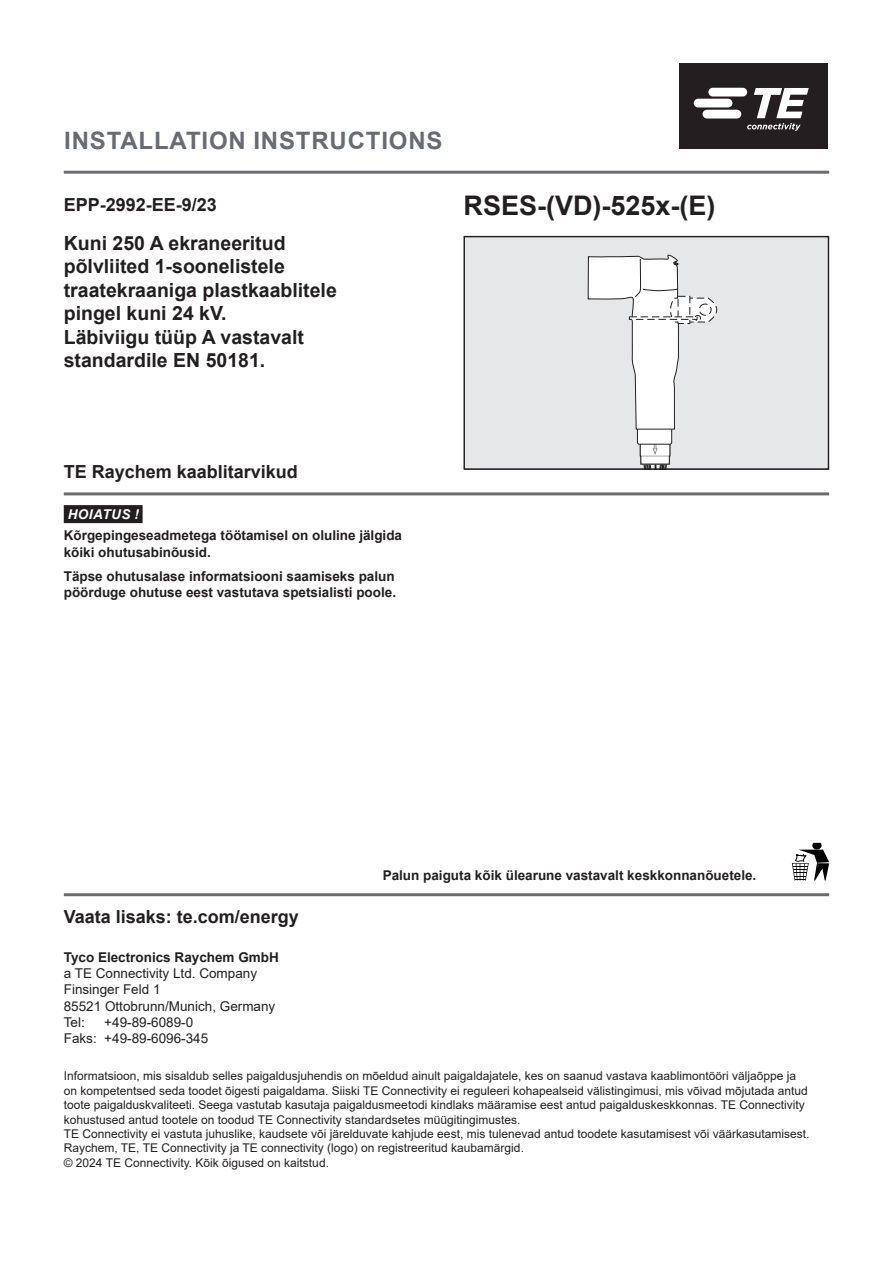
<style>
.page{position:relative;width:893px;height:1263px;background:#fff}
.page>*{position:absolute;margin:0;border:0;box-sizing:border-box;transform-origin:0 0}
.Product_Title_large{font:700 27px "Arial";color:#231f20}
.t1{font:700 24px "Arial";letter-spacing:.035em;color:#696b73}
.Product_Description{font:700 19.5px "Arial";color:#231f20}
.Portfolio_Heading{font:700 18px "Arial";color:#231f20}
.Ref____ESD_EPP_etc{font:700 18px "Arial";color:#231f20}
.Paragraph_bold{font:700 13.5px/16.2px "Arial";color:#231f20}
.t2{font:13.5px/16.2px "Arial";color:#231f20}
.EN_Note_TERM{font:italic 700 13.5px "Arial";letter-spacing:.035em;color:#fff}
.t3{font:12px/14.4px "Arial";color:#231f20}
</style>
<div class="page">
<svg style="left:792px;top:843px;width:37px;height:37px"></svg>
<div style="left:679px;top:64px;width:149px;height:85px;background:#231f20"></div>
<svg style="left:694px;top:88px;width:115px;height:43px"></svg>
<hr style="left:64px;top:492px;width:765px;height:3px;background:#6c6d70">
<hr style="left:64px;top:171px;width:765px;height:3px;background:#6c6d70">
<hr style="left:64px;top:893px;width:765px;height:3px;background:#6c6d70">
<svg style="left:465px;top:238px;width:362px;height:230px;background:#e7e7e9"></svg>
<div style="left:463px;top:236px;width:366px;height:234px;border:1px solid #231f20"></div>
<div style="left:64px;top:505px;width:79px;height:18px;background:#231f20"></div>
<h2 class="t1" style="left:64px;top:123px;width:380px">INSTALLATION INSTRUCTIONS</h2>
<p class="Ref____ESD_EPP_etc" style="left:64px;top:192px;width:155px">EPP-2992-EE-9/23</p>
<p class="Product_Title_large" style="left:463px;top:186px;width:254px">RSES-(VD)-525x-(E)</p>
<p class="Product_Description" style="left:64px;top:229px;width:223px">Kuni 250 A ekraneeritud</p>
<p class="Product_Description" style="left:64px;top:253px;width:223px">põlvliited 1-soonelistele</p>
<p class="Product_Description" style="left:64px;top:276px;width:275px">traatekraaniga plastkaablitele</p>
<p class="Product_Description" style="left:64px;top:300px;width:164px">pingel kuni 24 kV.</p>
<p class="Product_Description" style="left:64px;top:323px;width:242px">Läbiviigu tüüp A vastavalt</p>
<p class="Product_Description" style="left:64px;top:346px;width:203px">standardile EN 50181.</p>
<p class="Portfolio_Heading" style="left:64px;top:459px;width:236px">TE Raychem kaablitarvikud</p>
<p class="EN_Note_TERM" style="left:68px;top:505px;width:73px">HOIATUS !</p>
<p class="Paragraph_bold" style="left:64px;top:528px;width:340px">Kõrgepingeseadmetega töötamisel on oluline jälgida kõiki ohutusabinõusid.</p>
<p class="Paragraph_bold" style="left:64px;top:568px;width:334px">Täpse ohutusalase informatsiooni saamiseks palun pöörduge ohutuse eest vastutava spetsialisti poole.</p>
<h3 class="Portfolio_Heading" style="left:64px;top:904px;width:237px">Vaata lisaks: te.com/energy</h3>
<p class="Paragraph_bold" style="left:64px;top:949px;width:217px">Tyco Electronics Raychem GmbH</p>
<p class="t2" style="left:64px;top:965px;width:213px">a TE Connectivity Ltd. Company<br>Finsinger Feld 1<br>85521 Ottobrunn/Munich, Germany<br>Tel:</p>
<p class="t2" style="left:64px;top:1014px;width:146px;text-indent:40px">+49-89-6089-0<br>Faks: +49-89-6096-345</p>
<p class="Paragraph_bold" style="left:383px;top:868px;width:375px">Palun paiguta kõik ülearune vastavalt keskkonnanõuetele.</p>
<p class="t3" style="left:64px;top:1069px;width:747px">Informatsioon, mis sisaldub selles paigaldusjuhendis on mõeldud ainult paigaldajatele, kes on saanud vastava kaablimontööri väljaõppe ja on kompetentsed seda toodet õigesti paigaldama. Siiski TE Connectivity ei reguleeri kohapealseid välistingimusi, mis võivad mõjutada antud toote paigalduskvaliteeti. Seega vastutab kasutaja paigaldusmeetodi kindlaks määramise eest antud paigalduskeskkonnas. TE Connectivity kohustused antud tootele on toodud TE Connectivity standardsetes müügitingimustes.<br>TE Connectivity ei vastuta juhuslike, kaudsete või järelduvate kahjude eest, mis tulenevad antud toodete kasutamisest või väärkasutamisest.<br>Raychem, TE, TE Connectivity ja TE connectivity (logo) on registreeritud kaubamärgid.<br>© 2024 TE Connectivity. Kõik õigused on kaitstud.</p>
</div>
